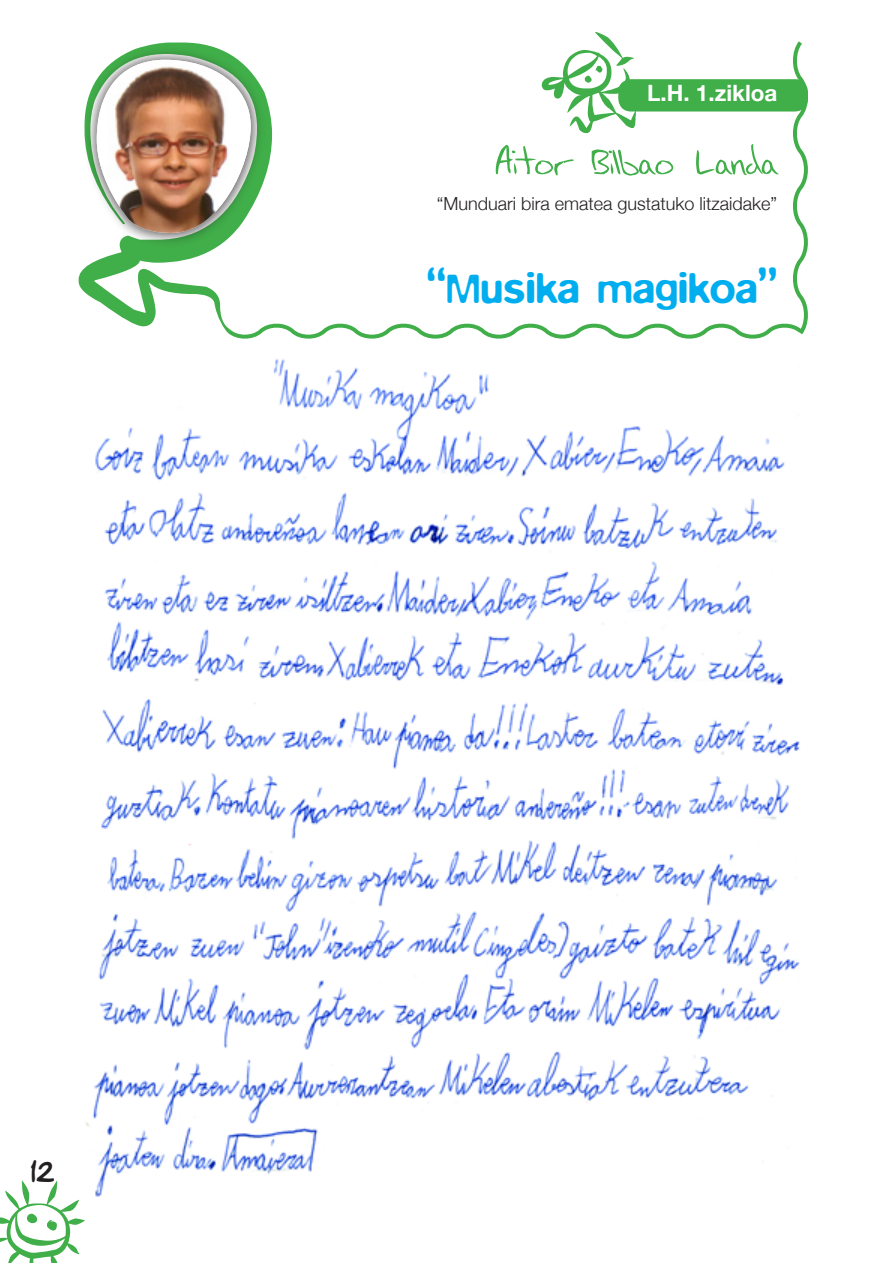
<style>
.page{position:relative;width:893px;height:1263px;background:#fff}
.page>*{position:absolute;margin:0;border:0;box-sizing:border-box;transform-origin:0 0}
.t1{font:500 43.5px "Blur";color:#00aeef}
.t2{font:700 22.5px "Helvetica Neue";color:#fff}
.t3{font:22.5px "Hand Of Sean";color:#231f20}
.t4{font:300 18px "Helvetica Neue";color:#231f20}
</style>
<div class="page">
<svg style="left:0;top:1180px;width:85px;height:83px"></svg>
<svg style="left:79px;top:260px;width:18px;height:41px"></svg>
<div style="left:82px;top:45px;width:184px;height:204px;background:#231f20;opacity:.75"></div>
<img style="left:85px;top:359px;width:715px;height:838px">
<svg style="left:97px;top:32px;width:711px;height:307px"></svg>
<p class="t3" style="left:31px;top:1152px;width:25px">12</p>
<p class="t2" style="left:647px;top:79px;width:132px">L.H. 1.zikloa</p>
<p class="t4" style="left:437px;top:193px;width:342px">“Munduari bira ematea gustatuko litzaidake”</p>
<p class="t1" style="left:427px;top:263px;width:352px">“Musika magikoa”</p>
</div>
